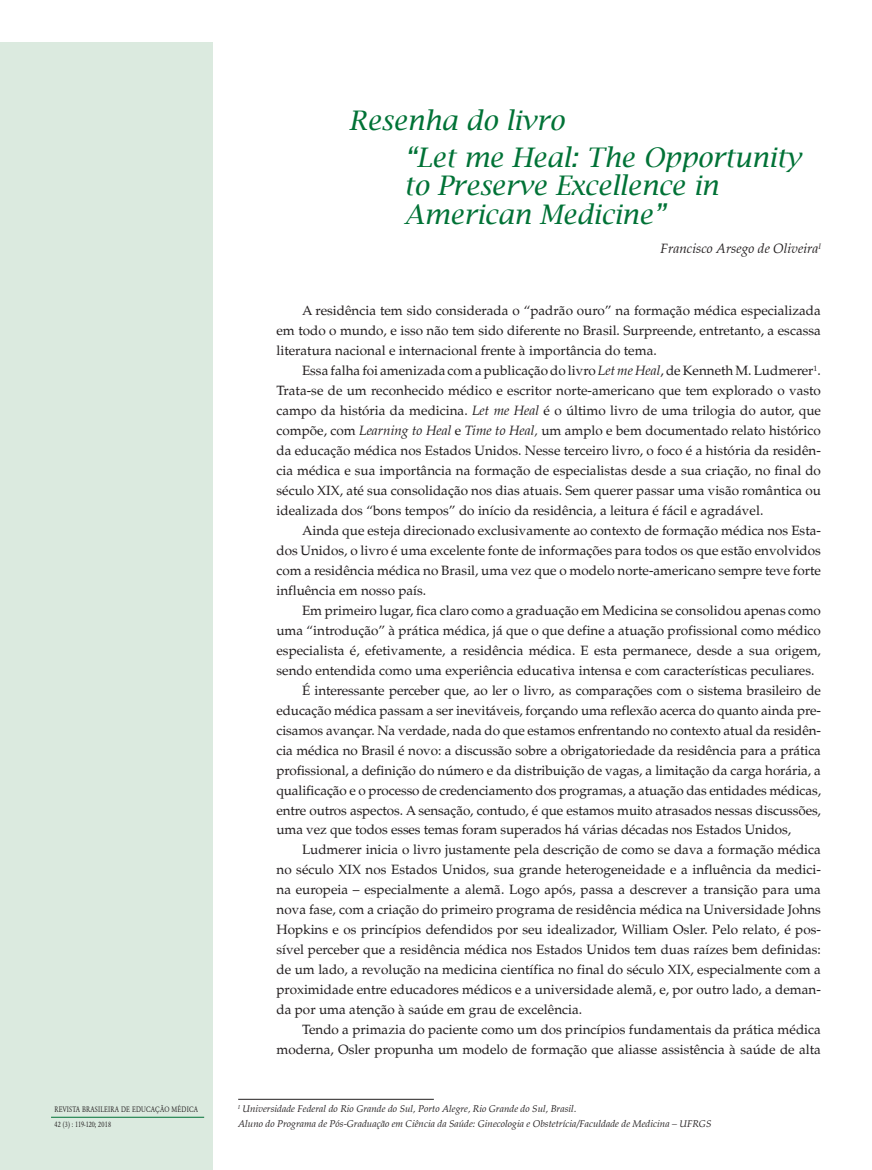
<style>
.page{position:relative;width:872px;height:1170px;background:#fff}
.page>*{position:absolute;margin:0;border:0;box-sizing:border-box;transform-origin:0 0}
._01{font:italic 27px/28.5px "Lucida Bright";color:#007236}
._00{font:italic 27px "Lucida Bright";color:#007236}
.Body_text{font:13.5px/20px "Palton Roman";color:#231f20;text-align:justify}
._02{font:italic 13.5px "Palton";color:#231f20}
.footnote_abre{font:italic 9.75px/15px "Palton";color:#231f20}
.t1{font:8.25px/15px "Garamond";letter-spacing:.03em;color:#231f20;scale:.8 1}
.s1{font-family:"Palton";font-style:italic}
</style>
<div class="page">
<div style="left:0;top:43px;width:213px;height:1126px;background:#dbeadf"></div>
<hr style="left:51px;top:1116px;width:153px;height:1px;background:#007236">
<hr style="left:238px;top:1098px;width:196px;height:1px;background:#231f20">
<p class="t1" style="left:54px;top:1101px;width:181px">REVISTA BRASILEIRA DE EDUCAÇÃO MÉDICA<br>42 (3) : 119-120; 2018</p>
<p class="_00" style="left:349px;top:105px;width:217px">Resenha do livro</p>
<p class="_01" style="left:404px;top:143px;width:398px">“Let me Heal: The Opportunity to Preserve Excellence in<br>American Medicine”</p>
<p class="_02" style="left:660px;top:240px;width:162px">Francisco Arsego de Oliveira<sup>I</sup></p>
<p class="Body_text" style="left:276px;top:301px;width:546px;text-indent:26px">A residência tem sido considerada o “padrão ouro” na formação médica especializada em todo o mundo, e isso não tem sido diferente no Brasil. Surpreende, entretanto, a escassa literatura nacional e internacional frente à importância do tema.</p>
<p class="Body_text" style="left:276px;top:361px;width:546px;text-indent:26px">Essa falha foi amenizada com a publicação do livro <span class="s1">Let me Heal</span>, de Kenneth M. Ludmerer<sup>1</sup>.<br>Trata-se de um reconhecido médico e escritor norte-americano que tem explorado o vasto campo da história da medicina. <span class="s1">Let me Heal</span> é o último livro de uma trilogia do autor, que compõe, com <span class="s1">Learning to Heal</span> e <span class="s1">Time to Heal,</span> um amplo e bem documentado relato histórico da educação médica nos Estados Unidos. Nesse terceiro livro, o foco é a história da residên&shy;cia médica e sua importância na formação de especialistas desde a sua criação, no final do século XIX, até sua consolidação nos dias atuais. Sem querer passar uma visão romântica ou idealizada dos “bons tempos” do início da residência, a leitura é fácil e agradável.</p>
<p class="Body_text" style="left:276px;top:520px;width:546px;text-indent:26px">Ainda que esteja direcionado exclusivamente ao contexto de formação médica nos Esta&shy;dos Unidos, o livro é uma excelente fonte de informações para todos os que estão envolvidos com a residência médica no Brasil, uma vez que o modelo norte-americano sempre teve forte influência em nosso país.</p>
<p class="Body_text" style="left:276px;top:600px;width:546px;text-indent:26px">Em primeiro lugar, fica claro como a graduação em Medicina se consolidou apenas como uma “introdução” à prática médica, já que o que define a atuação profissional como médico especialista é, efetivamente, a residência médica. E esta permanece, desde a sua origem, sendo entendida como uma experiência educativa intensa e com características peculiares.</p>
<p class="Body_text" style="left:276px;top:680px;width:546px;text-indent:26px">É interessante perceber que, ao ler o livro, as comparações com o sistema brasileiro de educação médica passam a ser inevitáveis, forçando uma reflexão acerca do quanto ainda pre&shy;cisamos avançar. Na verdade, nada do que estamos enfrentando no contexto atual da residên&shy;cia médica no Brasil é novo: a discussão sobre a obrigatoriedade da residência para a prática profissional, a definição do número e da distribuição de vagas, a limitação da carga horária, a qualificação e o processo de credenciamento dos programas, a atuação das entidades médicas, entre outros aspectos. A sensação, contudo, é que estamos muito atrasados nessas discussões, uma vez que todos esses temas foram superados há várias décadas nos Estados Unidos,</p>
<p class="Body_text" style="left:276px;top:840px;width:546px;text-indent:26px">Ludmerer inicia o livro justamente pela descrição de como se dava a formação médica no século XIX nos Estados Unidos, sua grande heterogeneidade e a influência da medici&shy;na europeia – especialmente a alemã. Logo após, passa a descrever a transição para uma nova fase, com a criação do primeiro programa de residência médica na Universidade Johns Hopkins e os princípios defendidos por seu idealizador, William Osler. Pelo relato, é pos&shy;sível perceber que a residência médica nos Estados Unidos tem duas raízes bem definidas: de um lado, a revolução na medicina científica no final do século XIX, especialmente com a proximidade entre educadores médicos e a universidade alemã, e, por outro lado, a deman&shy;da por uma atenção à saúde em grau de excelência.</p>
<p class="Body_text" style="left:276px;top:1019px;width:546px;text-align:right">Tendo a primazia do paciente como um dos princípios fundamentais da prática médica moderna, Osler propunha um modelo de formação que aliasse assistência à saúde de alta</p>
<p class="footnote_abre" style="left:238px;top:1101px;width:475px"><sup>I</sup> Universidade Federal do Rio Grande do Sul, Porto Alegre, Rio Grande do Sul, Brasil.<br>Aluno do Programa de Pós-Graduação em Ciência da Saúde: Ginecologia e Obstetrícia/Faculdade de Medicina – UFRGS</p>
</div>
